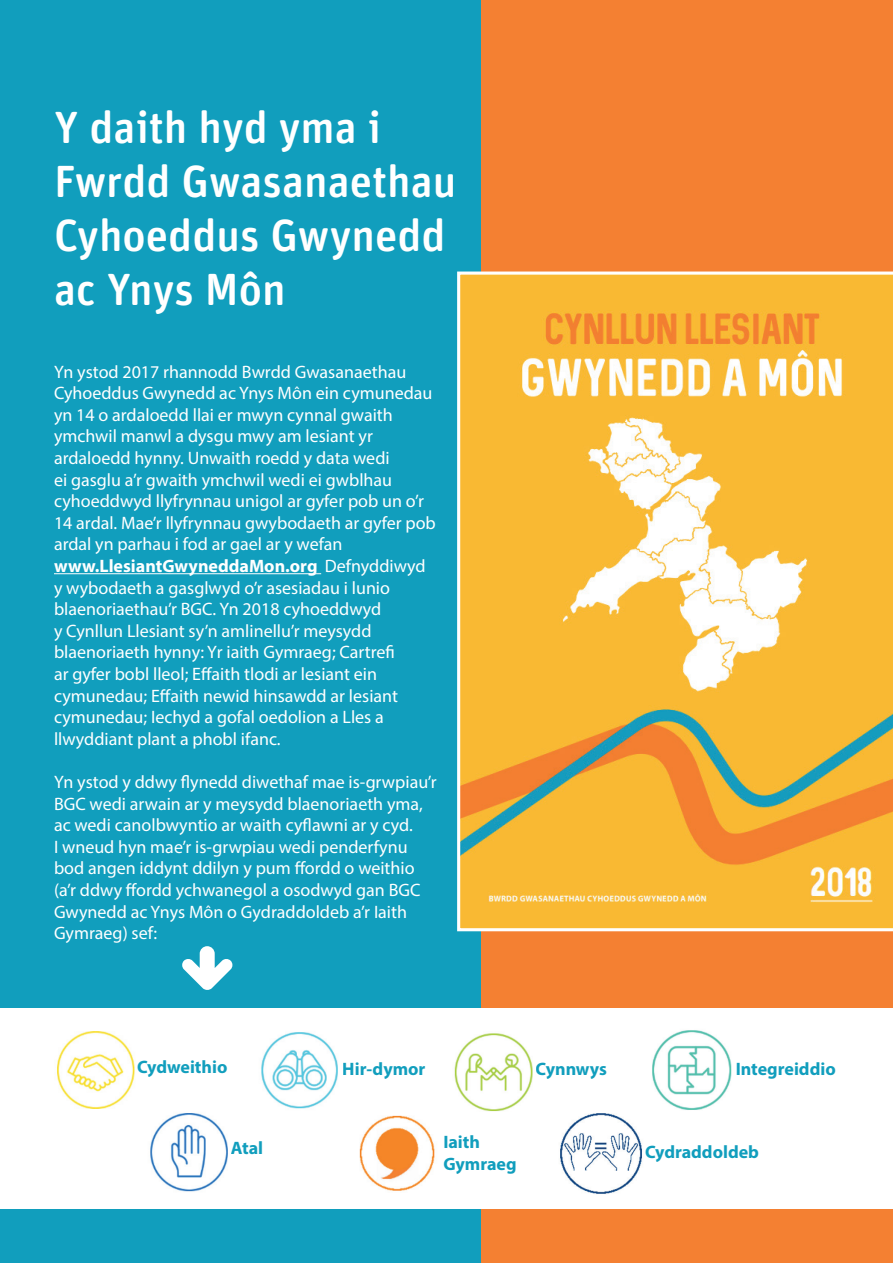
<style>
.page{position:relative;width:893px;height:1263px;background:#119ebd}
.page>*{position:absolute;margin:0;border:0;box-sizing:border-box;transform-origin:0 0}
.t1{font:500 45px/54px "Unit Rounded Pro";color:#fff}
.t2{font:18px/21.6px "Myriad Pro";color:#fff}
.t3{font:700 18px/21.6px "Myriad Pro";color:#119ebd}
.s1{font-weight:700}
</style>
<div class="page">
<div style="left:482px;top:0;width:411px;height:1263px;background:#f48032"></div>
<div style="left:0;top:1008px;width:893px;height:201px;background:#fff"></div>
<svg style="left:457px;top:271px;width:436px;height:660px;background:#f4bc4e"></svg>
<hr style="left:54px;top:573px;width:267px;height:1px;background:#fff">
<img style="left:57px;top:1031px;width:78px;height:78px">
<img style="left:261px;top:1032px;width:77px;height:77px">
<img style="left:454px;top:1033px;width:79px;height:79px">
<img style="left:652px;top:1030px;width:80px;height:80px">
<img style="left:359px;top:1115px;width:76px;height:76px">
<img style="left:150px;top:1113px;width:78px;height:79px">
<img style="left:560px;top:1113px;width:82px;height:81px">
<svg style="left:182px;top:946px;width:51px;height:44px"></svg>
<h1 class="t1" style="left:54px;top:98px;width:404px">Y daith hyd yma i<br>Fwrdd Gwasanaethau<br>Cyhoeddus Gwynedd ac Ynys Môn</h1>
<p class="t2" style="left:54px;top:360px;width:383px">Yn ystod 2017 rhannodd Bwrdd Gwasanaethau Cyhoeddus Gwynedd ac Ynys Môn ein cymunedau yn 14 o ardaloedd llai er mwyn cynnal gwaith ymchwil manwl a dysgu mwy am lesiant yr ardaloedd hynny. Unwaith roedd y data wedi<br>ei gasglu a’r gwaith ymchwil wedi ei gwblhau cyhoeddwyd llyfrynnau unigol ar gyfer pob un o’r 14 ardal. Mae’r llyfrynnau gwybodaeth ar gyfer pob ardal yn parhau i fod ar gael ar y wefan <span class="s1">www.LlesiantGwyneddaMon.org</span> Defnyddiwyd y wybodaeth a gasglwyd o’r asesiadau i lunio blaenoriaethau’r BGC. Yn 2018 cyhoeddwyd<br>y Cynllun Llesiant sy’n amlinellu’r meysydd blaenoriaeth hynny: Yr iaith Gymraeg; Cartrefi<br>ar gyfer bobl lleol; Effaith tlodi ar lesiant ein cymunedau; Effaith newid hinsawdd ar lesiant cymunedau; Iechyd a gofal oedolion a Lles a llwyddiant plant a phobl ifanc.</p>
<p class="t2" style="left:54px;top:771px;width:384px">Yn ystod y ddwy flynedd diwethaf mae is-grwpiau’r BGC wedi arwain ar y meysydd blaenoriaeth yma, ac wedi canolbwyntio ar waith cyflawni ar y cyd.<br>I wneud hyn mae’r is-grwpiau wedi penderfynu bod angen iddynt ddilyn y pum ffordd o weithio (a’r ddwy ffordd ychwanegol a osodwyd gan BGC Gwynedd ac Ynys Môn o Gydraddoldeb a’r Iaith Gymraeg) sef:</p>
<p class="t3" style="left:137px;top:1055px;width:92px">Cydweithio</p>
<p class="t3" style="left:342px;top:1057px;width:85px">Hir-dymor</p>
<p class="t3" style="left:536px;top:1057px;width:73px">Cynnwys</p>
<p class="t3" style="left:736px;top:1057px;width:102px">Integreiddio</p>
<p class="t3" style="left:231px;top:1137px;width:34px">Atal</p>
<p class="t3" style="left:443px;top:1130px;width:75px">Iaith<br>Gymraeg</p>
<p class="t3" style="left:645px;top:1141px;width:115px">Cydraddoldeb</p>
</div>
